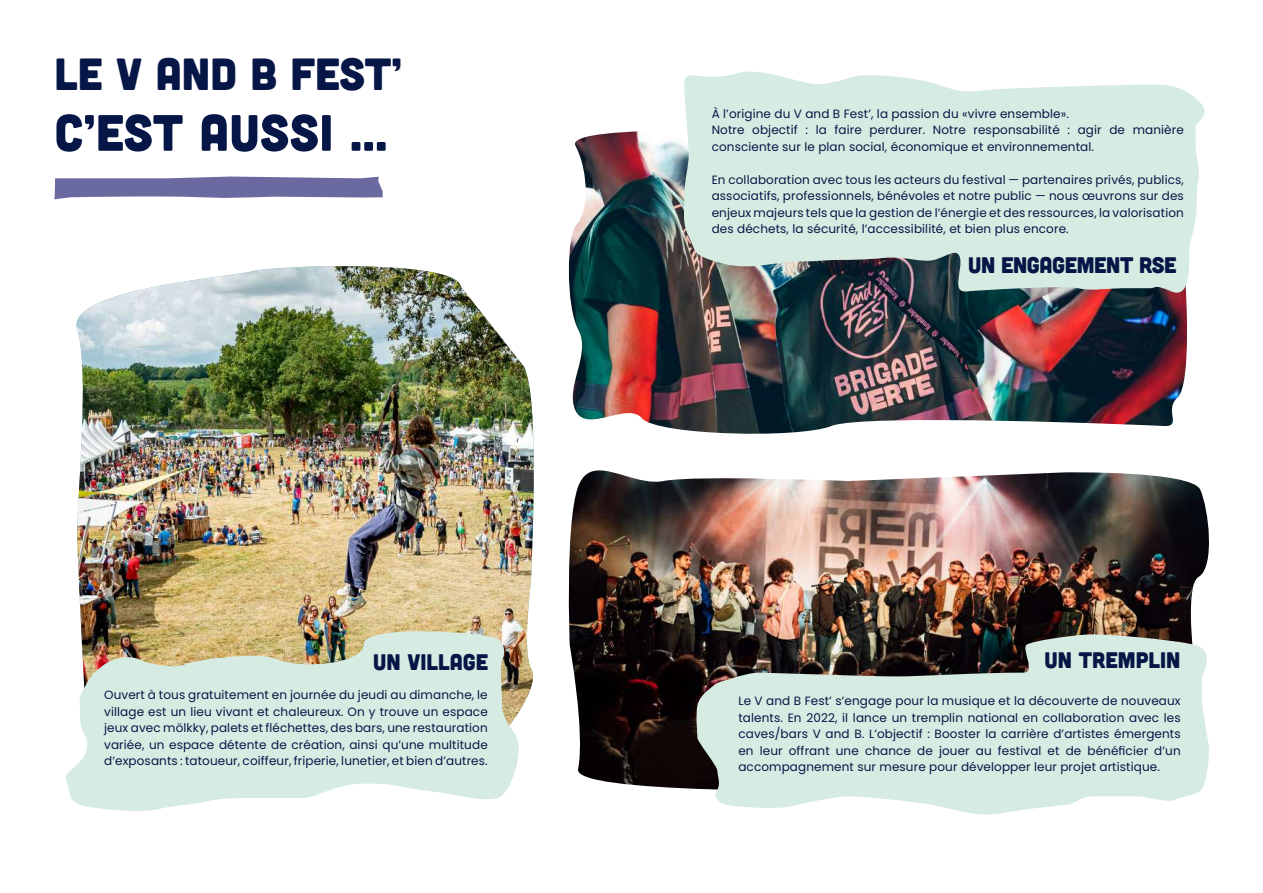
<style>
.page{position:relative;width:1263px;height:893px;background:#fff}
.page>*{position:absolute;margin:0;border:0;box-sizing:border-box;transform-origin:0 0}
.t1{font:51px "Cubano";letter-spacing:.01em;color:#061646}
.t2{font:45px "Cubano";color:#061646}
.t3{font:22.5px "Cubano";color:#061646}
.t4{font:22.5px "Cubano";letter-spacing:-.02em;color:#061646}
.t5{font:12px/16.5px "Poppins";letter-spacing:.01em;color:#061646;text-align:justify}
</style>
<div class="page">
<img style="left:76px;top:266px;width:458px;height:431px">
<img style="left:568px;top:131px;width:619px;height:303px">
<img style="left:568px;top:470px;width:641px;height:319px">
<svg style="left:682px;top:71px;width:523px;height:228px;background:#c8dad3"></svg>
<svg style="left:695px;top:633px;width:514px;height:182px;background:#bbc9c2"></svg>
<svg style="left:66px;top:624px;width:461px;height:187px;background:#d3dfd0"></svg>
<svg style="left:54px;top:177px;width:329px;height:22px;background:#7e7dac"></svg>
<h2 class="t2" style="left:54px;top:45px;width:349px">LE V AND B FEST’</h2>
<h1 class="t1" style="left:54px;top:100px;width:334px">C’EST AUSSI ...</h1>
<p class="t5" style="left:712px;top:105px;width:474px;text-align:left">À l’origine du V and B Fest’, la passion du «vivre ensemble».<br>Notre objectif : la faire perdurer. Notre responsabilité : agir de manière consciente sur le plan social, économique et environnemental.</p>
<p class="t5" style="left:712px;top:171px;width:474px">En collaboration avec tous les acteurs du festival — partenaires privés, publics, associatifs, professionnels, bénévoles et notre public — nous œuvrons sur des enjeux majeurs tels que la gestion de l’énergie et des ressources, la valorisation des déchets, la sécurité, l’accessibilité, et bien plus encore.</p>
<h3 class="t4" style="left:968px;top:251px;width:210px">UN ENGAGEMENT RSE</h3>
<h3 class="t3" style="left:373px;top:647px;width:117px">UN VILLAGE</h3>
<h3 class="t3" style="left:1044px;top:646px;width:137px">UN TREMPLIN</h3>
<p class="t5" style="left:738px;top:693px;width:444px">Le V and B Fest’ s’engage pour la musique et la découverte de nouveaux talents. En 2022, il lance un tremplin national en collaboration avec les caves/bars V and B. L’objectif : Booster la carrière d’artistes émergents en leur offrant une chance de jouer au festival et de bénéficier d’un accompagnement sur mesure pour développer leur projet artistique.</p>
<p class="t5" style="left:104px;top:687px;width:385px">Ouvert à tous gratuitement en journée du jeudi au dimanche, le village est un lieu vivant et chaleureux. On y trouve un espace jeux avec mölkky, palets et fléchettes, des bars, une restauration variée, un espace détente de création, ainsi qu’une multitude d’exposants : tatoueur, coiffeur, friperie, lunetier, et bien d’autres.</p>
</div>
